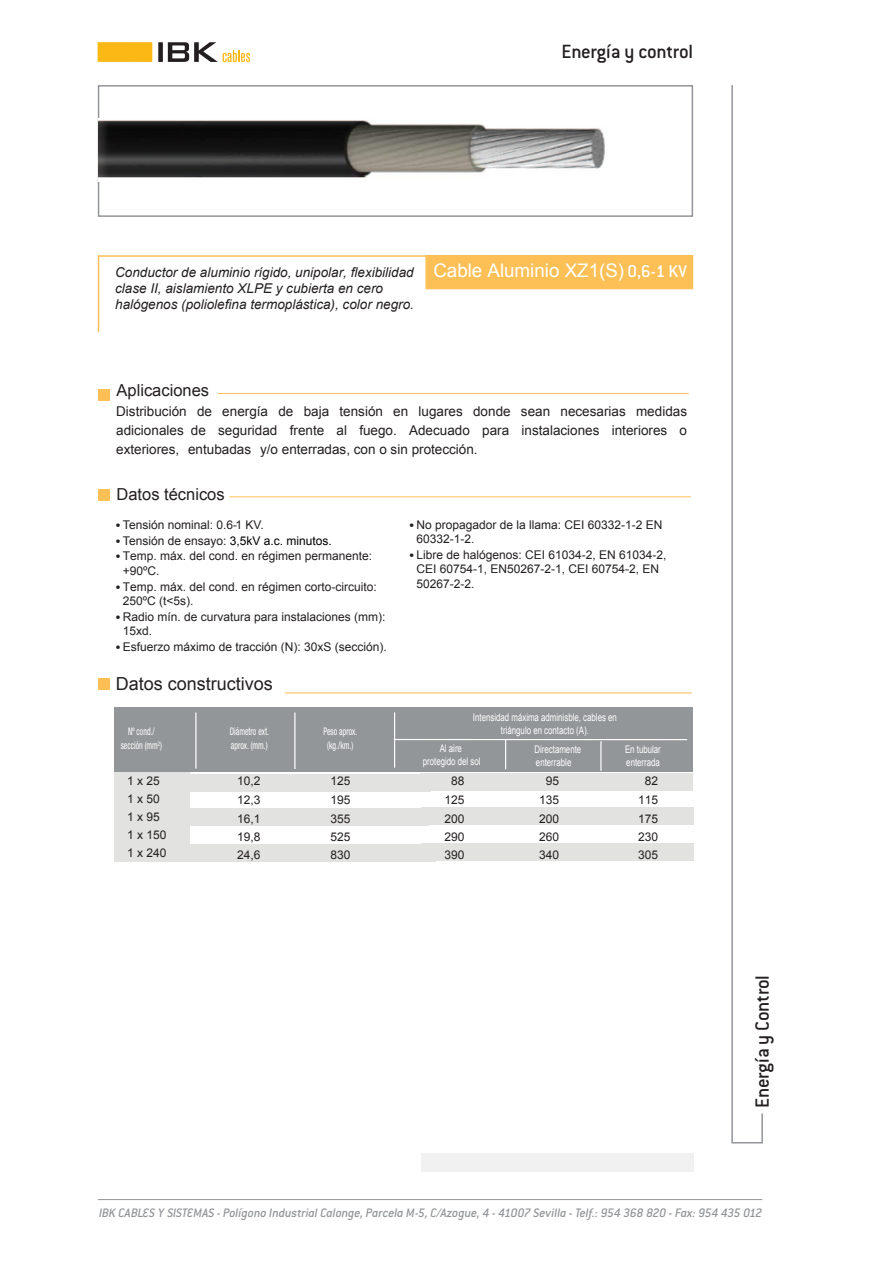
<style>
.page{position:relative;width:893px;height:1263px;background:#fff}
.page>*{position:absolute;margin:0;border:0;box-sizing:border-box;transform-origin:0 0}
.t1{font:500 21px "Conduit ITC";letter-spacing:-.015em;color:#231f20}
.t2{font:18px "Arial";color:#231f20}
.t3{font:16.5px "Arial";color:#231f20}
.t4{font:13.5px/18.9px "Arial";color:#231f20;text-align:justify}
.t5{font:italic 13.5px/15.9px "Arial";color:#231f20}
.t6{font:italic 500 13.5px "Conduit ITC";letter-spacing:-.01em;color:#939598}
.t7{font:12px/18.3px "Arial";color:#231f20}
.t8{font:12px "Arial";color:#000}
.t9{font:10.5px/12.8px "Arial";color:#fff;text-align:center;scale:.75 1}
.t10{font:condensed 10.5px/13.5px "Helvetica Neue LT Std";color:#fff;text-align:center;scale:.75 1}
.s1{font-style:normal;font-size:18.75px;color:#fff}
.s2{font-family:"Conduit ITC";font-weight:500;font-style:normal;font-size:18.75px;color:#fff}
.s3{font-family:"Conduit ITC";font-weight:300}
.s4{font-family:"Conduit ITC";font-weight:300;color:#231f20}
.s5{color:#231f20}
</style>
<div class="page">
<div style="left:98px;top:389px;width:11px;height:12px;background:#fdc056"></div>
<div style="left:98px;top:42px;width:54px;height:20px;background:#fcb814"></div>
<svg style="left:158px;top:42px;width:92px;height:20px"></svg>
<hr style="left:229px;top:496px;width:462px;height:1px;background:#fdc056">
<hr style="left:285px;top:692px;width:407px;height:1px;background:#fdc056">
<hr style="left:218px;top:393px;width:471px;height:1px;background:#fdc056">
<div style="left:98px;top:678px;width:11px;height:12px;background:#fdc056"></div>
<hr style="left:98px;top:255px;width:1px;height:77px;background:#fdc056">
<hr style="left:99px;top:255px;width:594px;height:2px;background:#fdc056">
<div style="left:98px;top:489px;width:11px;height:11px;background:#fdc056"></div>
<hr style="left:98px;top:1199px;width:664px;height:1px;background:#939598">
<svg style="left:731px;top:85px;width:32px;height:1059px"></svg>
<div style="left:98px;top:85px;width:595px;height:132px;border:2px solid #939598"></div>
<div style="left:426px;top:256px;width:266px;height:32px;background:#fdc056"></div>
<div style="left:426px;top:255px;width:267px;height:34px;border:1px solid #fdc056"></div>
<div style="left:421px;top:1153px;width:272px;height:19px;background:#f2f1f1"></div>
<div style="left:114px;top:768px;width:76px;height:94px;background:#e2e2e1"></div>
<div style="left:114px;top:708px;width:314px;height:64px;background:#929698"></div>
<div style="left:115px;top:774px;width:316px;height:17px;background:#e2e2e1"></div>
<div style="left:115px;top:809px;width:313px;height:17px;background:#e2e2e1"></div>
<div style="left:115px;top:845px;width:320px;height:17px;background:#e2e2e1"></div>
<div style="left:421px;top:708px;width:272px;height:64px;background:#929698"></div>
<div style="left:422px;top:808px;width:272px;height:17px;background:#e2e2e1"></div>
<div style="left:422px;top:844px;width:272px;height:17px;background:#e2e2e1"></div>
<hr style="left:195px;top:712px;width:2px;height:56px;background:#fff">
<hr style="left:294px;top:712px;width:2px;height:57px;background:#fff">
<svg style="left:505px;top:741px;width:1px;height:28px"></svg>
<hr style="left:600px;top:741px;width:2px;height:30px;background:#fff">
<img style="left:99px;top:118px;width:506px;height:63px">
<hr style="left:394px;top:712px;width:1px;height:56px;background:#fff">
<div style="left:421px;top:773px;width:272px;height:17px;background:#e2e2e1"></div>
<hr style="left:394px;top:738px;width:293px;height:3px;background:#fff">
<h1 class="t1" style="left:561px;top:45px;width:133px">Energía y control</h1>
<p class="t5" style="left:115px;top:265px;width:573px">Conductor de aluminio rígido, unipolar, flexibilidad <span class="s1">Cable Aluminio XZ1(S)</span> <span class="s2">0,6-1 KV </span>clase II, aislamiento XLPE y cubierta en cero<br>halógenos (poliolefina termoplástica), color negro.</p>
<h3 class="t3" style="left:117px;top:379px;width:94px">Aplicaciones</h3>
<p class="t4" style="left:116px;top:402px;width:572px">Distribución de energía de baja tensión en lugares donde sean necesarias medidas adicionales de seguridad frente al fuego. Adecuado para instalaciones interiores o exteriores, entubadas y/o enterradas, con o sin protección.</p>
<h3 class="t3" style="left:117px;top:484px;width:110px">Datos técnicos</h3>
<p class="t7" style="left:115px;top:515px;width:150px"><span class="s3">•</span> Tensión nominal: 0.6-1 KV.</p>
<p class="t8" style="left:115px;top:532px;width:218px"><span class="s4">•</span> <span class="s5">Tensión de ensayo:</span> 3,5kV a.c. minutos.</p>
<p class="t7" style="left:123px;top:549px;width:251px;line-height:14.4px;text-indent:-7px"><span class="s3">•</span> Temp. máx. del cond. en régimen permanente: +90ºC.</p>
<p class="t7" style="left:123px;top:579px;width:256px;line-height:14.4px;text-indent:-7px"><span class="s3">•</span> Temp. máx. del cond. en régimen corto-circuito:<br>250ºC (t&lt;5s).</p>
<p class="t7" style="left:123px;top:610px;width:264px;line-height:14.4px;text-indent:-7px"><span class="s3">•</span> Radio mín. de curvatura para instalaciones (mm):<br>15xd.</p>
<p class="t7" style="left:115px;top:638px;width:273px"><span class="s3">•</span> Esfuerzo máximo de tracción (N): 30xS (sección).</p>
<h2 class="t2" style="left:116px;top:672px;width:159px">Datos constructivos</h2>
<p class="t10" style="left:121px;top:725px;width:57px">Nº cond./ sección (mm<sup>2</sup>)</p>
<p class="t10" style="left:230px;top:725px;width:54px;text-align:left">Diámetro ext. aprox. (mm.)</p>
<p class="t10" style="left:323px;top:725px;width:47px">Peso aprox. (kg./km.)</p>
<p class="t7" style="left:416px;top:517px;width:248px;line-height:14.4px;text-indent:-7px"><span class="s3">•</span> No propagador de la llama: CEI 60332-1-2 EN<br>60332-1-2.</p>
<p class="t7" style="left:416px;top:548px;width:252px;line-height:14.4px;text-indent:-7px"><span class="s3">•</span> Libre de halógenos: CEI 61034-2, EN 61034-2,<br>CEI 60754-1, EN50267-2-1, CEI 60754-2, EN<br>50267-2-2.</p>
<p class="t9" style="left:473px;top:711px;width:193px">Intensidad máxima adminisble, cables en triángulo en contacto (A).</p>
<p class="t9" style="left:423px;top:742px;width:79px">Al aire<br>protegido del sol</p>
<p class="t9" style="left:534px;top:743px;width:64px;text-align:left">Directamente enterrable</p>
<p class="t9" style="left:625px;top:743px;width:49px;text-align:left">En tubular enterrada</p>
<p class="t7" style="left:127px;top:772px;width:34px">1 x 25</p>
<p class="t7" style="left:237px;top:772px;width:25px">10,2</p>
<p class="t7" style="left:127px;top:790px;width:41px">1 x 50<br>1 x 95<br>1 x 150<br>1 x 240</p>
<p class="t7" style="left:237px;top:791px;width:25px;text-align:justify">12,3<br>16,1<br>19,8<br>24,6</p>
<p class="t7" style="left:331px;top:772px;width:22px;text-align:justify">125<br>195<br>355<br>525<br>830</p>
<p class="t7" style="left:445px;top:772px;width:22px;text-align:center">88<br>125<br>200<br>290<br>390</p>
<p class="t7" style="left:539px;top:772px;width:22px;text-align:center">95<br>135<br>200<br>260<br>340</p>
<p class="t7" style="left:638px;top:772px;width:22px;text-align:center">82<br>115<br>175<br>230<br>305</p>
<h1 class="t1" style="left:756px;top:1108px;width:134px;rotate:-90deg">Energía y Control</h1>
<p class="t6" style="left:99px;top:1208px;width:665px">IBK CABLES Y SISTEMAS - Polígono Industrial Calonge, Parcela M-5, C/Azogue, 4 - 41007 Sevilla - Telf.: 954 368 820 - Fax: 954 435 012</p>
</div>
